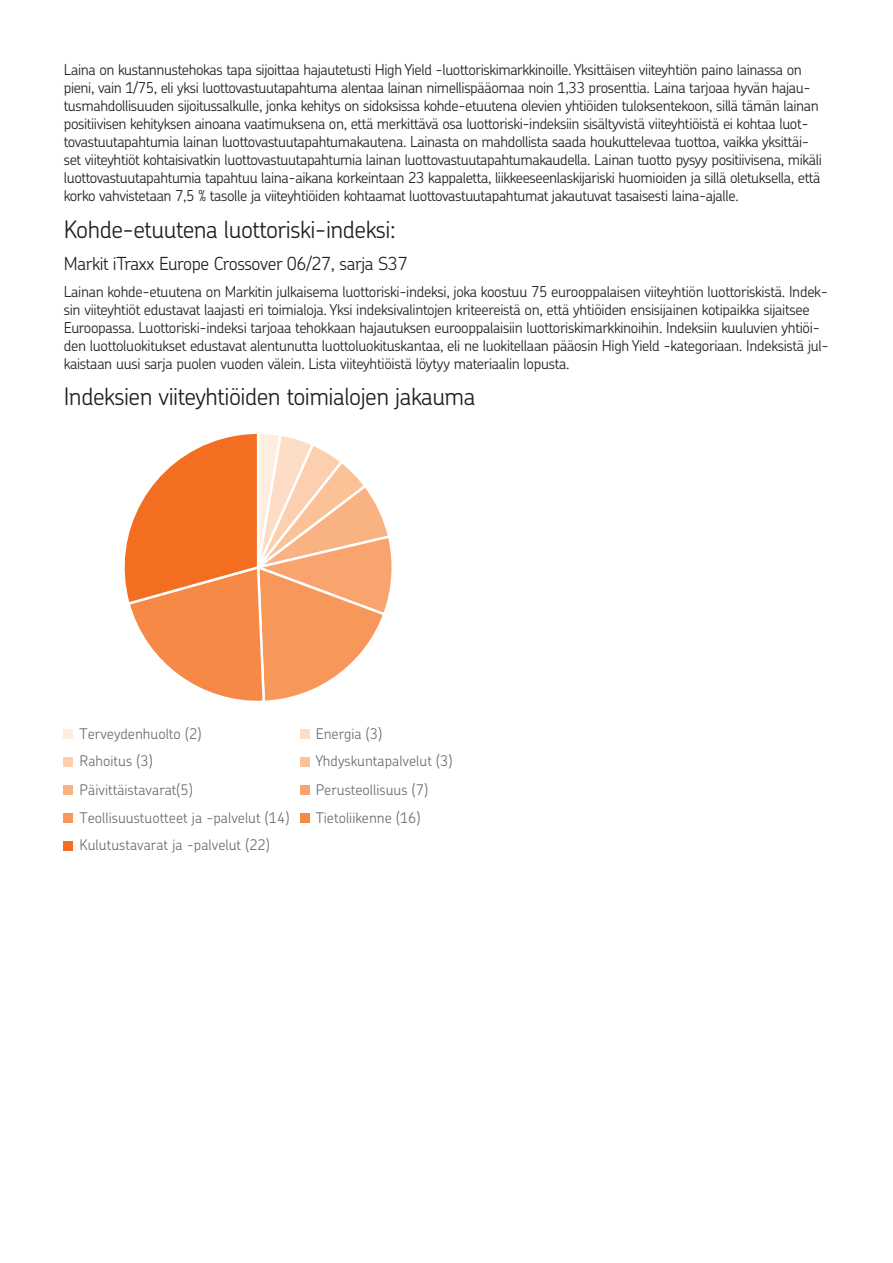
<style>
.page{position:relative;width:893px;height:1263px;background:#fff}
.page>*{position:absolute;margin:0;border:0;box-sizing:border-box;transform-origin:0 0}
.t1{font:300 24px "OP Chevin Pro";letter-spacing:-.02em;color:#231f20}
.t2{font:300 18px "OP Chevin Pro";letter-spacing:-.02em;color:#231f20}
.t3{font:300 15px/18px "OP Chevin Pro";letter-spacing:-.025em;color:#231f20}
.t4{font:300 14.7px "OP Chevin Pro";color:#686f73}
</style>
<div class="page">
<svg style="left:124px;top:434px;width:268px;height:267px"></svg>
<div style="left:64px;top:729px;width:9px;height:10px;background:#feeee0"></div>
<div style="left:300px;top:729px;width:9px;height:10px;background:#fdddc6"></div>
<div style="left:64px;top:757px;width:9px;height:9px;background:#fccfae"></div>
<div style="left:300px;top:757px;width:9px;height:9px;background:#fbc197"></div>
<div style="left:64px;top:786px;width:9px;height:9px;background:#f9b281"></div>
<div style="left:300px;top:786px;width:9px;height:9px;background:#f9a46e"></div>
<div style="left:64px;top:813px;width:9px;height:10px;background:#f7975a"></div>
<div style="left:300px;top:813px;width:9px;height:10px;background:#f68945"></div>
<div style="left:64px;top:841px;width:9px;height:9px;background:#f36e21"></div>
<p class="t3" style="left:64px;top:60px;width:760px">Laina on kustannustehokas tapa sijoittaa hajautetusti High Yield -luottoriskimarkkinoille. Yksittäisen viiteyhtiön paino lainassa on pieni, vain 1/75, eli yksi luottovastuutapahtuma alentaa lainan nimellispääomaa noin 1,33 prosenttia. Laina tarjoaa hyvän hajau&shy;tusmahdollisuuden sijoitussalkulle, jonka kehitys on sidoksissa kohde-etuutena olevien yhtiöiden tuloksentekoon, sillä tämän lainan positiivisen kehityksen ainoana vaatimuksena on, että merkittävä osa luottoriski-indeksiin sisältyvistä viiteyhtiöistä ei kohtaa luot&shy;tovastuutapahtumia lainan luottovastuutapahtumakautena. Lainasta on mahdollista saada houkuttelevaa tuottoa, vaikka yksittäi&shy;set viiteyhtiöt kohtaisivatkin luottovastuutapahtumia lainan luottovastuutapahtumakaudella. Lainan tuotto pysyy positiivisena, mikäli luottovastuutapahtumia tapahtuu laina-aikana korkeintaan 23 kappaletta, liikkeeseenlaskijariski huomioiden ja sillä oletuksella, että korko vahvistetaan 7,5 % tasolle ja viiteyhtiöiden kohtaamat luottovastuutapahtumat jakautuvat tasaisesti laina-ajalle.</p>
<h1 class="t1" style="left:64px;top:213px;width:333px">Kohde-etuutena luottoriski-indeksi:</h1>
<p class="t2" style="left:64px;top:251px;width:345px">Markit iTraxx Europe Crossover 06/27, sarja S37</p>
<p class="t3" style="left:64px;top:282px;width:766px">Lainan kohde-etuutena on Markitin julkaisema luottoriski-indeksi, joka koostuu 75 eurooppalaisen viiteyhtiön luottoriskistä. Indek&shy;sin viiteyhtiöt edustavat laajasti eri toimialoja. Yksi indeksivalintojen kriteereistä on, että yhtiöiden ensisijainen kotipaikka sijaitsee Euroopassa. Luottoriski-indeksi tarjoaa tehokkaan hajautuksen eurooppalaisiin luottoriskimarkkinoihin. Indeksiin kuuluvien yhtiöi&shy;den luottoluokitukset edustavat alentunutta luottoluokituskantaa, eli ne luokitellaan pääosin High Yield -kategoriaan. Indeksistä jul&shy;kaistaan uusi sarja puolen vuoden välein. Lista viiteyhtiöistä löytyy materiaalin lopusta.</p>
<h1 class="t1" style="left:64px;top:380px;width:413px">Indeksien viiteyhtiöiden toimialojen jakauma</h1>
<p class="t4" style="left:80px;top:723px;width:123px">Terveydenhuolto (2)</p>
<p class="t4" style="left:316px;top:723px;width:68px">Energia (3)</p>
<p class="t4" style="left:80px;top:751px;width:75px">Rahoitus (3)</p>
<p class="t4" style="left:316px;top:751px;width:138px">Yhdyskuntapalvelut (3)</p>
<p class="t4" style="left:80px;top:780px;width:115px">Päivittäistavarat(5)</p>
<p class="t4" style="left:316px;top:780px;width:114px">Perusteollisuus (7)</p>
<p class="t4" style="left:80px;top:807px;width:211px">Teollisuustuotteet ja -palvelut (14)</p>
<p class="t4" style="left:316px;top:807px;width:106px">Tietoliikenne (16)</p>
<p class="t4" style="left:80px;top:835px;width:192px">Kulutustavarat ja -palvelut (22)</p>
</div>
